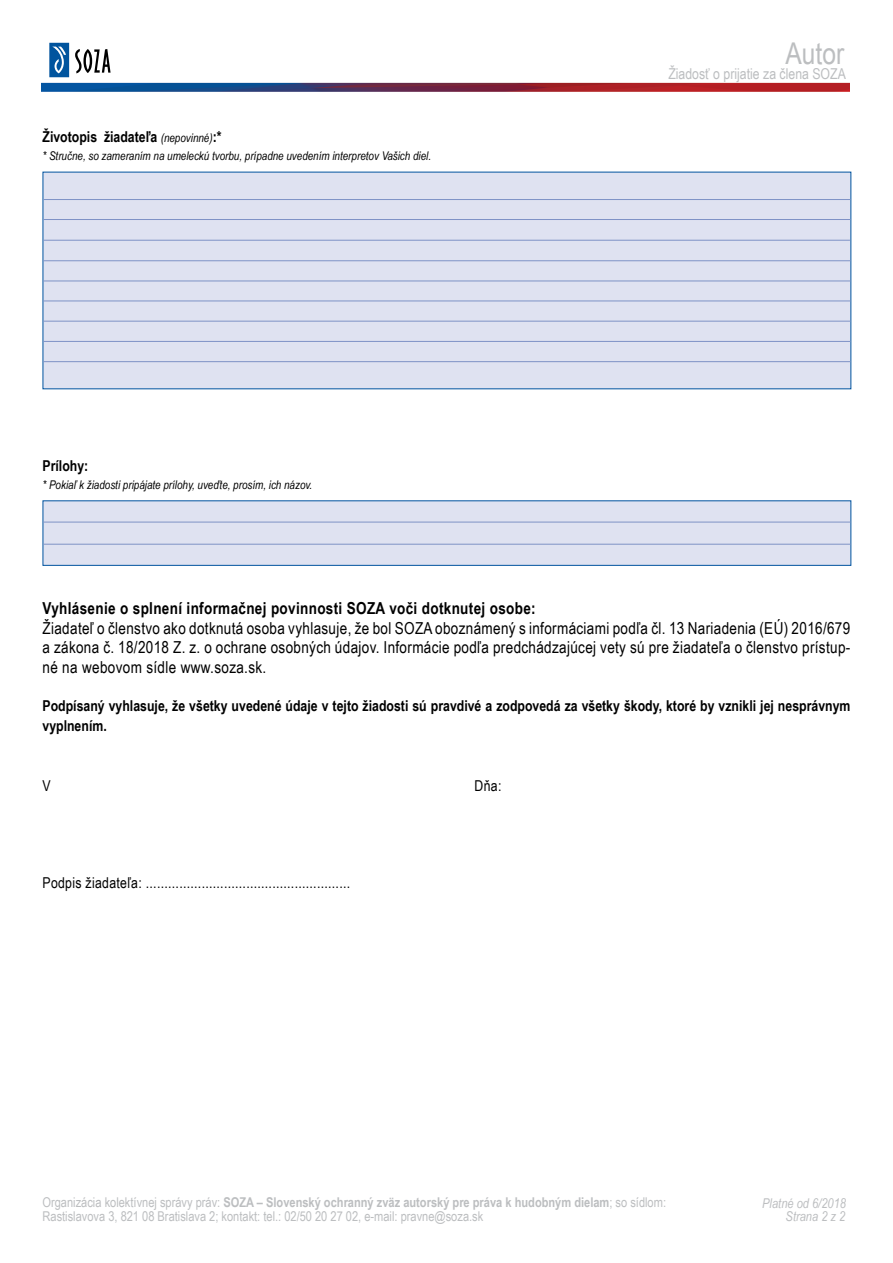
<style>
.page{position:relative;width:893px;height:1263px;background:#fff}
.page>*{position:absolute;margin:0;border:0;box-sizing:border-box;transform-origin:0 0}
.t1{font:30px "Arial Narrow";color:#bcbec0}
.t2{font:16.5px/19.8px "Arial Narrow";letter-spacing:.02em;color:#000;text-align:justify}
.t3{font:700 16.5px "Arial Narrow";letter-spacing:.02em;color:#000}
.t4{font:700 15px/19.8px "Arial Narrow";color:#000}
.t5{font:15px "Arial Narrow";letter-spacing:.02em;color:#000}
.t6{font:15px "Arial Narrow";color:#bcbec0}
.t7{font:13.5px/13.5px "Arial Narrow";color:#bcbec0}
.t8{font:italic 13.5px/13.6px "Arial Narrow";color:#bcbec0;text-align:right}
.t9{font:italic 12px "Arial Narrow";color:#000}
.s1{font-weight:400;font-style:italic;font-size:12px}
.s2{font-weight:700}
</style>
<div class="page">
<img style="left:42px;top:82px;width:807px;height:10px">
<svg style="left:75px;top:49px;width:36px;height:24px"></svg>
<svg style="left:49px;top:43px;width:20px;height:34px"></svg>
<div style="left:42px;top:171px;width:810px;height:219px;background:#dfe2f1"></div>
<hr style="left:43px;top:219px;width:807px;height:1px;background:#7e92c6">
<hr style="left:43px;top:240px;width:807px;height:1px;background:#7e92c6">
<hr style="left:43px;top:260px;width:807px;height:1px;background:#7e92c6">
<hr style="left:43px;top:281px;width:807px;height:1px;background:#7e92c6">
<hr style="left:43px;top:321px;width:807px;height:1px;background:#7e92c6">
<hr style="left:43px;top:341px;width:807px;height:1px;background:#7e92c6">
<hr style="left:43px;top:361px;width:807px;height:1px;background:#7e92c6">
<hr style="left:43px;top:300px;width:807px;height:1px;background:#7e92c6">
<hr style="left:43px;top:199px;width:807px;height:1px;background:#7e92c6">
<svg style="left:42px;top:500px;width:810px;height:66px;background:#d6dced"></svg>
<hr style="left:43px;top:544px;width:807px;height:1px;background:#7e92c6">
<hr style="left:43px;top:522px;width:807px;height:1px;background:#7e92c6">
<p class="t4" style="left:43px;top:126px;width:181px">Životopis žiadateľa <span class="s1">(nepovinné)</span>:*</p>
<p class="t9" style="left:43px;top:147px;width:390px">* Stručne, so zameraním na umeleckú tvorbu, prípadne uvedením interpretov Vašich diel.</p>
<p class="t4" style="left:43px;top:455px;width:47px">Prílohy:</p>
<p class="t9" style="left:43px;top:476px;width:271px">* Pokiaľ k žiadosti pripájate prílohy, uveďte, prosím, ich názov.</p>
<h1 class="t1" style="left:785px;top:32px;width:60px">Autor</h1>
<p class="t6" style="left:668px;top:62px;width:179px">Žiadosť o prijatie za člena SOZA</p>
<p class="t3" style="left:43px;top:596px;width:495px">Vyhlásenie o splnení informačnej povinnosti SOZA voči dotknutej osobe:</p>
<p class="t2" style="left:43px;top:617px;width:809px">Žiadateľ o členstvo ako dotknutá osoba vyhlasuje, že bol SOZA oboznámený s informáciami podľa čl. 13 Nariadenia (EÚ) 2016/679 a zákona č. 18/2018 Z. z. o ochrane osobných údajov. Informácie podľa predchádzajúcej vety sú pre žiadateľa o členstvo prístup&shy;né na webovom sídle www.soza.sk.</p>
<p class="t4" style="left:43px;top:695px;width:809px">Podpísaný vyhlasuje, že všetky uvedené údaje v tejto žiadosti sú pravdivé a zodpovedá za všetky škody, ktoré by vznikli jej nesprávnym vyplnením.</p>
<p class="t5" style="left:43px;top:775px;width:10px">V</p>
<p class="t5" style="left:475px;top:775px;width:28px">Dňa:</p>
<p class="t5" style="left:43px;top:872px;width:309px">Podpis žiadateľa: .......................................................</p>
<p class="t7" style="left:43px;top:1195px;width:625px">Organizácia kolektívnej správy práv: <span class="s2">SOZA – Slovenský ochranný zväz autorský pre práva k hudobným dielam</span>; so sídlom:<br>Rastislavova 3, 821 08 Bratislava 2; kontakt: tel.: 02/50 20 27 02, e-mail: pravne@soza.sk</p>
<p class="t8" style="left:762px;top:1196px;width:85px">Platné od 6/2018<br>Strana 2 z 2</p>
</div>
